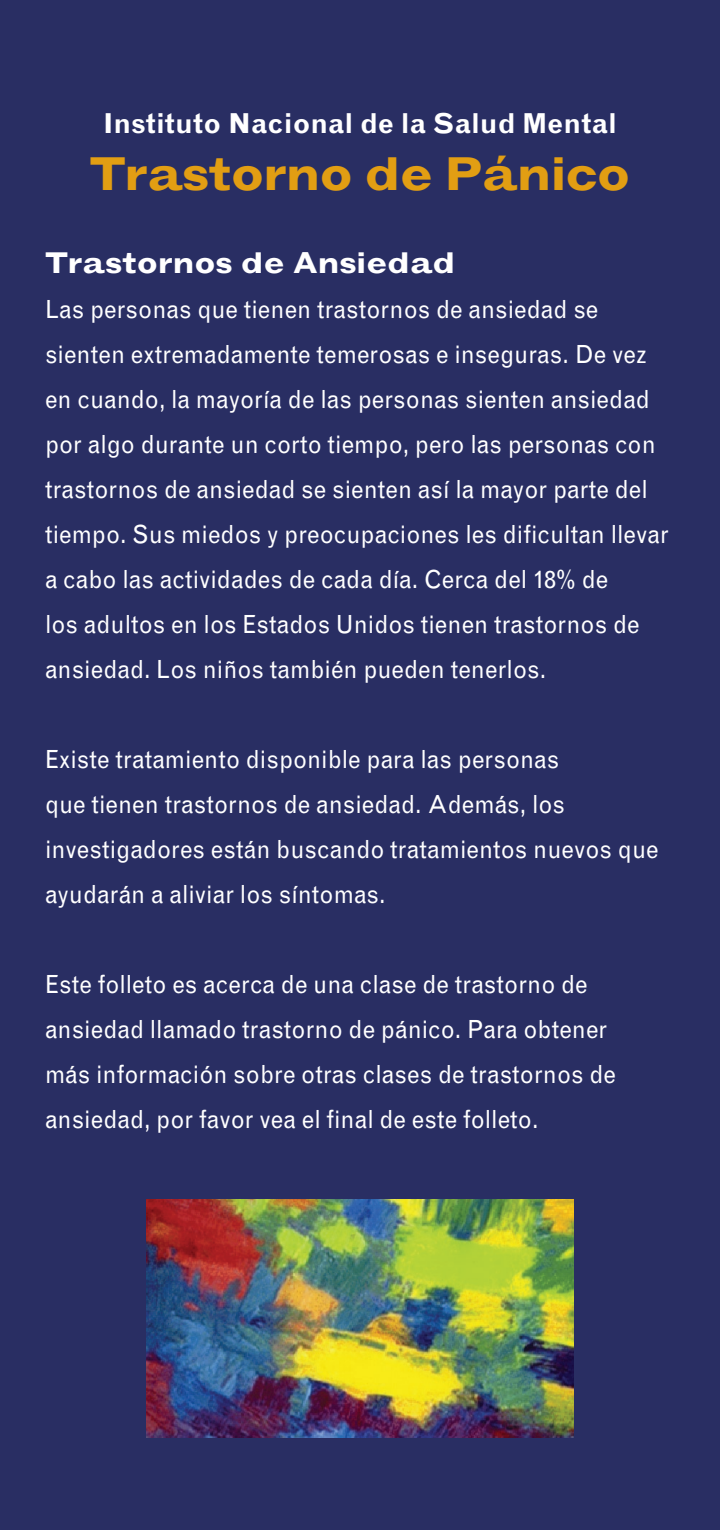
<style>
.page{position:relative;width:720px;height:1530px;background:#292e63}
.page>*{position:absolute;margin:0;border:0;box-sizing:border-box;transform-origin:0 0}
.t1{font:700 expanded 47.5px "Grotesque";letter-spacing:-.03em;color:#e29e13}
.t2{font:700 expanded 30px "Grotesque";letter-spacing:-.01em;color:#fff}
.t3{font:700 27.5px "Grotesque";color:#fff}
.t4{font:25px/45px "Grotesque";color:#fff;scale:.95 1}
</style>
<div class="page">
<img style="left:146px;top:1200px;width:428px;height:238px">
<p class="t3" style="left:103px;top:107px;width:515px">Instituto Nacional de la Salud Mental</p>
<h1 class="t1" style="left:90px;top:145px;width:542px">Trastorno de Pánico</h1>
<p class="t2" style="left:45px;top:245px;width:412px">Trastornos de Ansiedad</p>
<p class="t4" style="left:45px;top:287px;width:658px">Las personas que tienen trastornos de ansiedad se sienten extremadamente temerosas e inseguras. De vez en cuando, la mayoría de las personas sienten ansiedad por algo durante un corto tiempo, pero las personas con trastornos de ansiedad se sienten así la mayor parte del tiempo. Sus miedos y preocupaciones les dificultan llevar a cabo las actividades de cada día. Cerca del 18% de<br>los adultos en los Estados Unidos tienen trastornos de ansiedad. Los niños también pueden tenerlos.</p>
<p class="t4" style="left:45px;top:737px;width:648px">Existe tratamiento disponible para las personas<br>que tienen trastornos de ansiedad. Además, los investigadores están buscando tratamientos nuevos que ayudarán a aliviar los síntomas.</p>
<p class="t4" style="left:45px;top:962px;width:603px">Este folleto es acerca de una clase de trastorno de ansiedad llamado trastorno de pánico. Para obtener más información sobre otras clases de trastornos de ansiedad, por favor vea el final de este folleto.</p>
</div>
